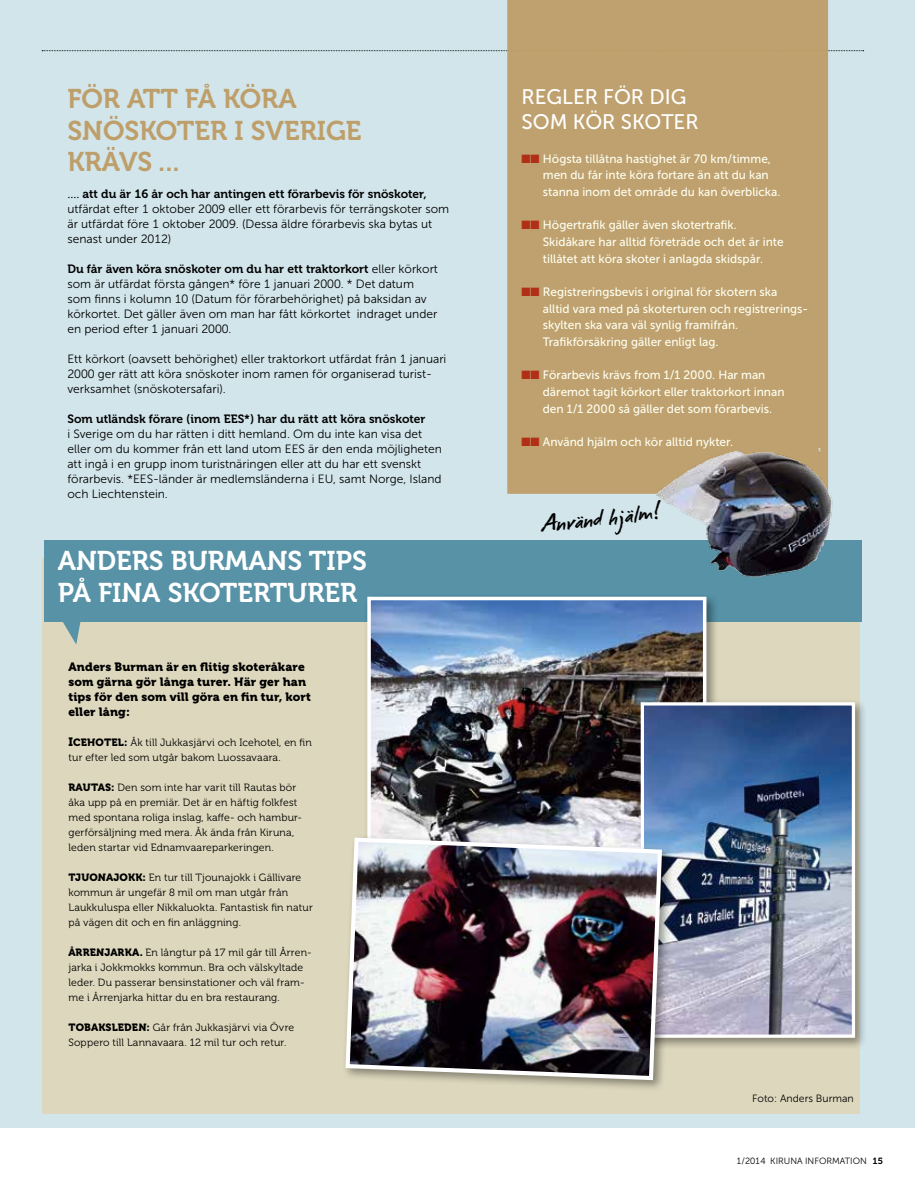
<style>
.page{position:relative;width:915px;height:1191px;background:#fff}
.page>*{position:absolute;margin:0;border:0;box-sizing:border-box;transform-origin:0 0}
.t1{font:27px/31.5px "Museo 700";color:#be9f6a}
.t2{font:27px/31.5px "Museo 700";color:#fff}
.t3{font:25.5px "TBS Activist";color:#000}
.t4{font:21px/25.5px "Museo Sans 500";color:#fff}
.t5{font:12.15px/16.6px "Museo Sans 500";color:#fffff1}
.t6{font:12px/15px "Museo Sans 300";color:#000}
.t7{font:12px "Museo 700";color:#000}
.t8{font:12px/15px "Museo 900";letter-spacing:.01em;color:#000}
.t9{font:10.5px/15px "Museo 300";letter-spacing:.015em;color:#000}
.t10{font:10.5px "Museo Sans 300";color:#000}
.t11{font:9px "Museo Sans 300";color:#000}
.s1{font-family:"Adobe Garamond Pro"}
.s2{font-family:"Museo Sans 300"}
.s3{font-family:"Museo 900";font-size:12px}
.s4{font-family:"Museo 900"}
.s5{color:#b12f16}
.s6{font-family:"Museo 700"}
</style>
<div class="page">
<div style="left:0;top:0;width:914px;height:1127px;background:#d2e5eb"></div>
<svg style="left:42px;top:50px;width:823px;height:1px"></svg>
<div style="left:43px;top:558px;width:817px;height:555px;background:#ddd8bd"></div>
<div style="left:44px;top:540px;width:817px;height:81px;background:#5792a7"></div>
<div style="left:507px;top:0;width:320px;height:494px;background:#bea16e"></div>
<img style="left:652px;top:449px;width:181px;height:129px">
<svg style="left:52px;top:621px;width:32px;height:23px"></svg>
<div style="left:363px;top:593px;width:355px;height:270px;background:#000;opacity:.4"></div>
<img style="left:372px;top:602px;width:329px;height:232px">
<div style="left:367px;top:597px;width:339px;height:254px;border:4px solid #fff"></div>
<div style="left:636px;top:698px;width:231px;height:352px;background:#000;opacity:.4"></div>
<img style="left:644px;top:706px;width:206px;height:327px">
<div style="left:640px;top:702px;width:214px;height:335px;border:3px solid #fff"></div>
<div style="left:342px;top:834px;width:331px;height:258px;background:#000;opacity:.4"></div>
<img style="left:343px;top:835px;width:321px;height:247px">
<h1 class="t1" style="left:67px;top:83px;width:295px">FÖR ATT FÅ KÖRA<br>SNÖSKOTER I SVERIGE<br>KRÄVS ...</h1>
<p class="t7" style="left:67px;top:187px;width:360px"><span class="s1">....</span> att du är 16 år och har antingen ett förarbevis för snöskoter,</p>
<p class="t6" style="left:67px;top:202px;width:383px">utfärdat efter 1 oktober 2009 eller ett förarbevis för terrängskoter som är utfärdat före 1 oktober 2009. (Dessa äldre förarbevis ska bytas ut senast under 2012)</p>
<p class="t7" style="left:67px;top:262px;width:372px">Du får även köra snöskoter om du har ett traktorkort <span class="s2">eller körkort</span></p>
<p class="t6" style="left:67px;top:277px;width:371px">som är utfärdat första gången* före 1 januari 2000. * Det datum som finns i kolumn 10 (Datum för förarbehörighet) på baksidan av körkortet. Det gäller även om man har fått körkortet indraget under en period efter 1 januari 2000.</p>
<p class="t6" style="left:67px;top:352px;width:380px">Ett körkort (oavsett behörighet) eller traktorkort utfärdat från 1 januari<br>2000 ger rätt att köra snöskoter inom ramen för organiserad turist&shy;verksamhet (snöskotersafari).</p>
<p class="t7" style="left:67px;top:412px;width:359px">Som utländsk förare (inom EES*) har du rätt att köra snöskoter</p>
<p class="t6" style="left:67px;top:427px;width:376px">i Sverige om du har rätten i ditt hemland. Om du inte kan visa det eller om du kommer från ett land utom EES är den enda möjligheten att ingå i en grupp inom turistnäringen eller att du har ett svenskt förarbevis. *EES-länder är medlemsländerna i EU, samt Norge, Island och Liechtenstein.</p>
<h1 class="t2" style="left:58px;top:546px;width:310px">ANDERS BURMANS TIPS<br>PÅ FINA SKOTERTURER</h1>
<p class="t8" style="left:68px;top:659px;width:244px">Anders Burman är en flitig skoteråkare som gärna gör långa turer. Här ger han tips för den som vill göra en fin tur, kort eller lång:</p>
<p class="t9" style="left:68px;top:735px;width:245px"><span class="s3">I</span><span class="s4">CEHOTEL:</span> Åk till Jukkasjärvi och Icehotel, en fin tur efter led som utgår bakom Luossavaara.</p>
<p class="t9" style="left:68px;top:780px;width:235px"><span class="s4">RAUTAS:</span> Den som inte har varit till Rautas bör åka upp på en premiär. Det är en häftig folkfest med spontana roliga inslag, kaffe- och hambur&shy;gerförsäljning med mera. Åk ända från Kiruna, leden startar vid Ednamvaareparkeringen.</p>
<p class="t9" style="left:68px;top:870px;width:246px"><span class="s4">TJUONAJOKK:</span> En tur till Tjounajokk i Gällivare kommun är ungefär 8 mil om man utgår från Laukkuluspa eller Nikkaluokta. Fantastisk fin natur på vägen dit och en fin anläggning.</p>
<p class="t9" style="left:68px;top:945px;width:245px"><span class="s4">ÅRRENJARKA.</span> En långtur på 17 mil går till Årren&shy;jarka i Jokkmokks kommun. Bra och välskyltade leder. Du passerar bensinstationer och väl fram&shy;me i Årrenjarka hittar du en bra restaurang.</p>
<p class="t9" style="left:68px;top:1020px;width:227px"><span class="s4">TOBAKSLEDEN:</span> Går från Jukkasjärvi via Övre<br>Soppero till Lannavaara. 12 mil tur och retur.</p>
<h3 class="t4" style="left:521px;top:84px;width:178px">REGLER FÖR DIG<br>SOM KÖR SKOTER</h3>
<p class="t5" style="left:542px;top:150px;width:239px;text-indent:-21px"><span class="s5">■■</span> Högsta tillåtna hastighet är 70 km/timme, men du får inte köra fortare än att du kan stanna inom det område du kan överblicka.</p>
<p class="t5" style="left:542px;top:217px;width:242px;text-indent:-21px"><span class="s5">■■</span> Högertrafik gäller även skotertrafik.<br>Skidåkare har alltid företräde och det är inte tillåtet att köra skoter i anlagda skidspår.</p>
<p class="t5" style="left:542px;top:283px;width:267px;text-indent:-21px"><span class="s5">■■</span> Registreringsbevis i original för skotern ska<br>alltid vara med på skoterturen och registrerings&shy;skylten ska vara väl synlig framifrån.<br>Trafikförsäkring gäller enligt lag.</p>
<p class="t5" style="left:542px;top:367px;width:243px;text-indent:-21px"><span class="s5">■■</span> Förarbevis krävs from 1/1 2000. Har man däremot tagit körkort eller traktorkort innan den 1/1 2000 så gäller det som förarbevis.</p>
<p class="t5" style="left:521px;top:433px;width:213px"><span class="s5">■■</span> Använd hjälm och kör alltid nykter.</p>
<h2 class="t3" style="left:539px;top:508px;width:121px;rotate:-7deg">Använd hjälm!</h2>
<p class="t10" style="left:751px;top:1092px;width:103px">Foto: Anders Burman</p>
<p class="t11" style="left:736px;top:1156px;width:148px">1/2014 KIRUNA INFORMATION <span class="s6">15</span></p>
</div>
